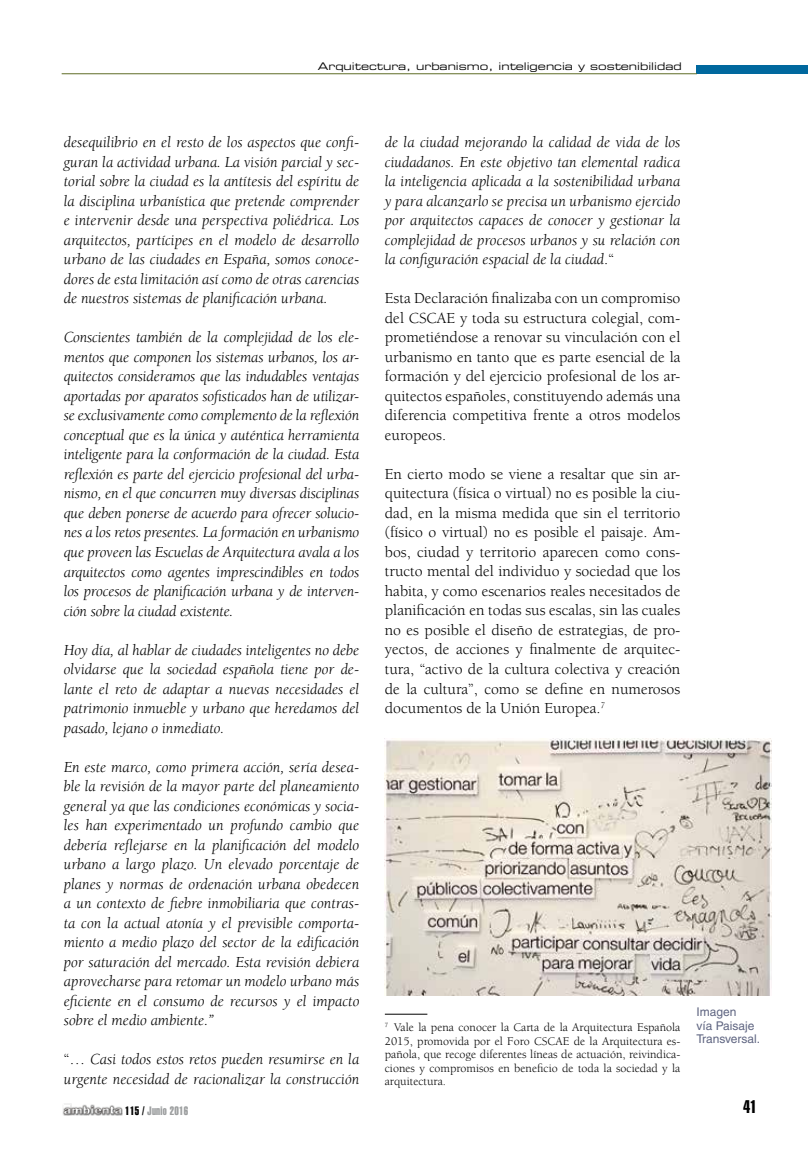
<style>
.page{position:relative;width:808px;height:1149px;background:#fff}
.page>*{position:absolute;margin:0;border:0;box-sizing:border-box;transform-origin:0 0}
.t1{font:18px "Helvetica LT Std Extra Comp";color:#000}
.t2{font:italic 15.75px/19.5px "Berkeley Std";color:#000;text-align:justify}
.t3{font:15.75px/19.5px "Berkeley Std";color:#000;text-align:justify}
.t4{font:12px/13.5px "Berkeley Std";color:#000;text-align:justify}
.t5{font:12px/13.5px "Helvetica LT Std";color:#5f6581}
.t6{font:12px "Helvetica LT Std Extra Comp";letter-spacing:.025em;color:#9c9e9f}
.t7{font:10.5px "Eurostile LT Std Ex 2";color:#000}
.s1{font-style:normal}
.s2{color:#000}
</style>
<div class="page">
<div style="left:696px;top:65px;width:112px;height:9px;background:#00689e"></div>
<hr style="left:62px;top:73px;width:635px;height:1px;background:#5f6d27">
<img style="left:62px;top:1103px;width:61px;height:13px">
<hr style="left:385px;top:1013px;width:42px;height:1px;background:#000">
<img style="left:385px;top:738px;width:387px;height:257px">
<p class="t7" style="left:318px;top:59px;width:365px">Arquitectura, urbanismo, inteligencia y sostenibilidad</p>
<p class="t2" style="left:64px;top:133px;width:297px">desequilibrio en el resto de los aspectos que confi&shy;guran la actividad urbana. La visión parcial y sec&shy;torial sobre la ciudad es la antítesis del espíritu de la disciplina urbanística que pretende comprender e intervenir desde una perspectiva poliédrica. Los arquitectos, partícipes en el modelo de desarrollo urbano de las ciudades en España, somos conoce&shy;dores de esta limitación así como de otras carencias de nuestros sistemas de planificación urbana.</p>
<p class="t2" style="left:64px;top:328px;width:297px">Conscientes también de la complejidad de los ele&shy;mentos que componen los sistemas urbanos, los ar&shy;quitectos consideramos que las indudables ventajas aportadas por aparatos sofisticados han de utilizar&shy;se exclusivamente como complemento de la reflexión conceptual que es la única y auténtica herramienta inteligente para la conformación de la ciudad. Esta reflexión es parte del ejercicio profesional del urba&shy;nismo, en el que concurren muy diversas disciplinas que deben ponerse de acuerdo para ofrecer solucio&shy;nes a los retos presentes. La formación en urbanismo que proveen las Escuelas de Arquitectura avala a los arquitectos como agentes imprescindibles en todos los procesos de planificación urbana y de interven&shy;ción sobre la ciudad existente.</p>
<p class="t2" style="left:64px;top:640px;width:297px">Hoy día, al hablar de ciudades inteligentes no debe olvidarse que la sociedad española tiene por de&shy;lante el reto de adaptar a nuevas necesidades el patrimonio inmueble y urbano que heredamos del pasado, lejano o inmediato.</p>
<p class="t2" style="left:64px;top:757px;width:297px">En este marco, como primera acción, sería desea&shy;ble la revisión de la mayor parte del planeamiento general ya que las condiciones económicas y socia&shy;les han experimentado un profundo cambio que debería reflejarse en la planificación del modelo urbano a largo plazo. Un elevado porcentaje de planes y normas de ordenación urbana obedecen a un contexto de fiebre inmobiliaria que contras&shy;ta con la actual atonía y el previsible comporta&shy;miento a medio plazo del sector de la edificación por saturación del mercado. Esta revisión debiera aprovecharse para retomar un modelo urbano más eficiente en el consumo de recursos y el impacto sobre el medio ambiente.”</p>
<p class="t2" style="left:64px;top:1049px;width:297px"><span class="s1">“…</span> Casi todos estos retos pueden resumirse en la urgente necesidad de racionalizar la construcción</p>
<p class="t2" style="left:385px;top:133px;width:297px">de la ciudad mejorando la calidad de vida de los ciudadanos. En este objetivo tan elemental radica la inteligencia aplicada a la sostenibilidad urbana y para alcanzarlo se precisa un urbanismo ejercido por arquitectos capaces de conocer y gestionar la complejidad de procesos urbanos y su relación con la configuración espacial de la ciudad<span class="s1">.“</span></p>
<p class="t3" style="left:385px;top:289px;width:297px">Esta Declaración finalizaba con un compromiso del CSCAE y toda su estructura colegial, com&shy;prometiéndose a renovar su vinculación con el urbanismo en tanto que es parte esencial de la formación y del ejercicio profesional de los ar&shy;quitectos españoles, constituyendo además una diferencia competitiva frente a otros modelos europeos.</p>
<p class="t3" style="left:385px;top:464px;width:297px">En cierto modo se viene a resaltar que sin ar&shy;quitectura (física o virtual) no es posible la ciu&shy;dad, en la misma medida que sin el territorio (físico o virtual) no es posible el paisaje. Am&shy;bos, ciudad y territorio aparecen como cons&shy;tructo mental del individuo y sociedad que los habita, y como escenarios reales necesitados de planificación en todas sus escalas, sin las cuales no es posible el diseño de estrategias, de pro&shy;yectos, de acciones y finalmente de arquitec&shy;tura, “activo de la cultura colectiva y creación de la cultura”, como se define en numerosos documentos de la Unión Europea.<sup>7</sup></p>
<p class="t4" style="left:385px;top:1020px;width:297px"><sup>7</sup> Vale la pena conocer la Carta de la Arquitectura Española 2015, promovida por el Foro CSCAE de la Arquitectura es&shy;pañola, que recoge diferentes líneas de actuación, reivindica&shy;ciones y compromisos en beneficio de toda la sociedad y la arquitectura.</p>
<p class="t5" style="left:696px;top:1004px;width:65px">Imagen<br>vía Paisaje<br>Transversal.</p>
<p class="t6" style="left:125px;top:1103px;width:65px"><span class="s2">115 /</span> Junio 2016</p>
<p class="t1" style="left:744px;top:1095px;width:15px">41</p>
</div>
